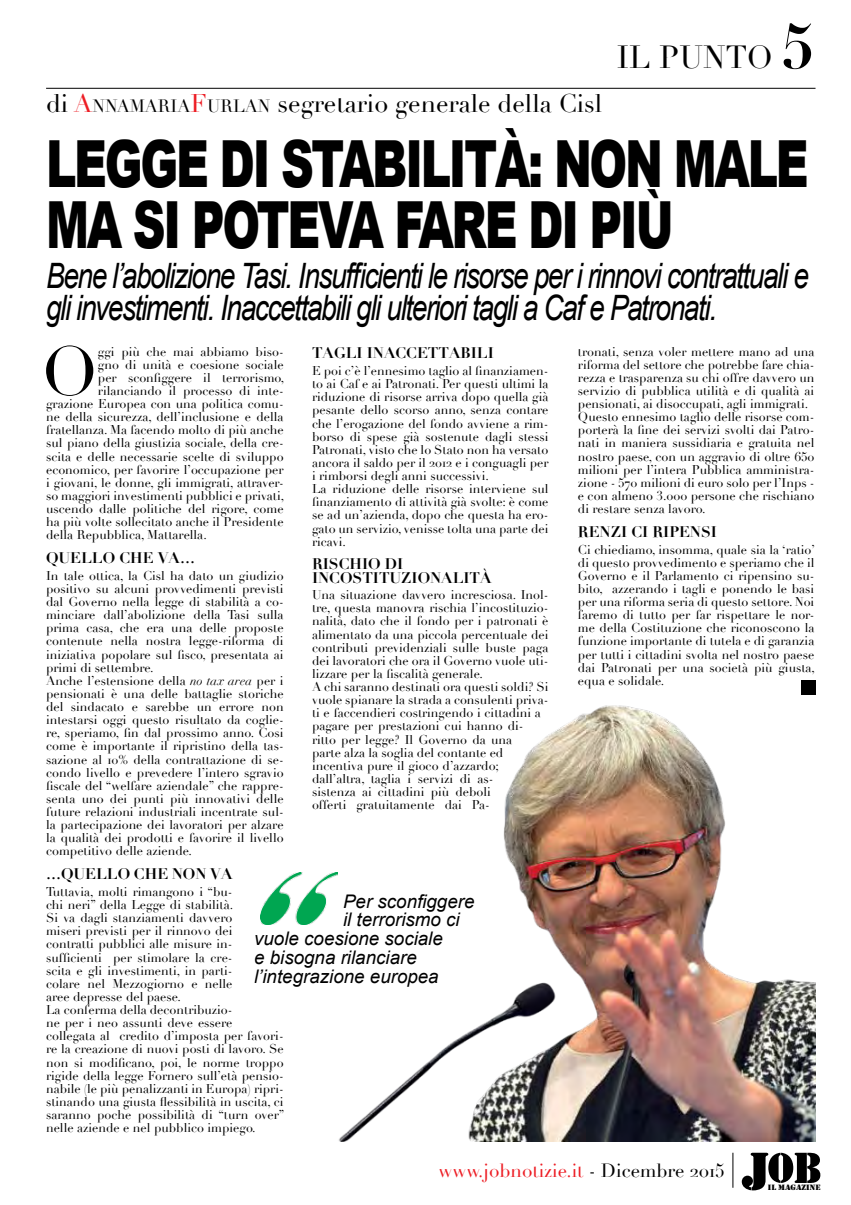
<style>
.page{position:relative;width:851px;height:1205px;background:#fff}
.page>*{position:absolute;margin:0;border:0;box-sizing:border-box;transform-origin:0 0}
.t1{font:67.75px "Didot";color:#000}
.t2{font:900 65px/61.2px "Arial";letter-spacing:-.05em;color:#000;scale:.7 1}
.t3{font:700 62.5px "Didot";color:#000}
.t4{font:italic 35px/31.2px "Arial";letter-spacing:-.05em;color:#000;scale:.8 1}
.t5{font:31.25px "Didot";color:#000}
.t6{font:25px "Didot";color:#000}
.t7{font:italic 18.75px "Arial";color:#000}
.t8{font:18.75px "Didot";color:#ed1d24}
.t9{font:700 15px/13.1px "Didot";color:#000}
.t10{font:12.5px/13.1px "Didot";color:#000}
.t11{font:8px "Stencil";color:#000;scale:1.1 1}
.s1{color:#ed1d24}
.s2{font-size:17.5px}
.s3{font-style:italic}
.s4{color:#000}
</style>
<div class="page">
<hr style="left:46px;top:88px;width:769px;height:1px;background:#000">
<svg style="left:741px;top:1152px;width:79px;height:38px"></svg>
<hr style="left:732px;top:1152px;width:1px;height:35px;background:#000">
<div style="left:801px;top:681px;width:14px;height:14px;background:#000"></div>
<img style="left:260px;top:872px;width:52px;height:52px">
<img style="left:312px;top:705px;width:503px;height:436px">
<h3 class="t6" style="left:46px;top:88px;width:557px">di <span class="s1">A</span><span class="s2">NNAMARIA</span><span class="s1">F</span><span class="s2">URLAN</span> segretario generale della Cisl</h3>
<h3 class="t5" style="left:616px;top:39px;width:157px">IL PUNTO</h3>
<h3 class="t3" style="left:780px;top:7px;width:36px">5</h3>
<h2 class="t2" style="left:46px;top:131px;width:1090px">LEGGE DI STABILITÀ: NON MALE<br>MA SI POTEVA FARE DI PIÙ</h2>
<h3 class="t4" style="left:46px;top:261px;width:954px">Bene l’abolizione Tasi. Insufficienti le risorse per i rinnovi contrattuali e gli investimenti. Inaccettabili gli ulteriori tagli a Caf e Patronati.</h3>
<h1 class="t1" style="left:41px;top:331px;width:58px">O</h1>
<p class="t10" style="left:98px;top:345px;width:187px">ggi più che mai abbiamo biso-</p>
<p class="t10" style="left:578px;top:345px;width:238px">tronati, senza voler mettere mano ad una riforma del settore che potrebbe fare chia&shy;rezza e trasparenza su chi offre davvero un servizio di pubblica utilità e di qualità ai pensionati, ai disoccupati, agli immigrati.<br>Questo ennesimo taglio delle risorse com&shy;porterà la fine dei servizi svolti dai Patro&shy;nati in maniera sussidiaria e gratuita nel nostro paese, con un aggravio di oltre 650 milioni per l’intera Pubblica amministra&shy;zione - 570 milioni di euro solo per l’Inps - e con almeno 3.000 persone che rischiano di restare senza lavoro.</p>
<p class="t9" style="left:578px;top:525px;width:140px">RENZI CI RIPENSI</p>
<p class="t10" style="left:578px;top:543px;width:238px;text-align:justify">Ci chiediamo, insomma, quale sia la ‘ratio’ di questo provvedimento e speriamo che il Governo e il Parlamento ci ripensino su&shy;bito, azzerando i tagli e ponendo le basi per una riforma seria di questo settore. Noi faremo di tutto per far rispettare le nor&shy;me della Costituzione che riconoscono la funzione importante di tutela e di garanzia per tutti i cittadini svolta nel nostro paese dai Patronati per una società più giusta, equa e solidale.</p>
<p class="t9" style="left:312px;top:347px;width:183px">TAGLI INACCETTABILI</p>
<p class="t10" style="left:312px;top:364px;width:238px">E poi c’è l’ennesimo taglio al finanziamen&shy;to ai Caf e ai Patronati. Per questi ultimi la riduzione di risorse arriva dopo quella già pesante dello scorso anno, senza contare che l’erogazione del fondo avviene a rim&shy;borso di spese già sostenute dagli stessi Patronati, visto che lo Stato non ha versato ancora il saldo per il 2012 e i conguagli per i rimborsi degli anni successivi.<br>La riduzione delle risorse interviene sul finanziamento di attività già svolte: è come se ad un’azienda, dopo che questa ha ero&shy;gato un servizio, venisse tolta una parte dei ricavi.</p>
<p class="t9" style="left:312px;top:558px;width:181px">RISCHIO DI<br>INCOSTITUZIONALITÀ</p>
<p class="t10" style="left:312px;top:588px;width:238px">Una situazione davvero incresciosa. Inol&shy;tre, questa manovra rischia l’incostituzio&shy;nalità, dato che il fondo per i patronati è alimentato da una piccola percentuale dei contributi previdenziali sulle buste paga dei lavoratori che ora il Governo vuole uti&shy;lizzare per la fiscalità generale.<br>A chi saranno destinati ora questi soldi? Si vuole spianare la strada a consulenti priva&shy;ti e faccendieri costringendo i cittadini a pagare per prestazioni cui hanno di&shy;ritto per legge? Il Governo da una<br>parte alza la soglia del contante ed incentiva pure il gioco d’azzardo; dall’altra, taglia i servizi di as-<br>sistenza ai cittadini più deboli<br>offerti gratuitamente dai Pa-</p>
<p class="t10" style="left:98px;top:358px;width:187px">gno di unità e coesione sociale</p>
<p class="t10" style="left:98px;top:371px;width:188px">per sconfiggere il terrorismo,</p>
<p class="t10" style="left:98px;top:384px;width:187px">rilanciando il processo di inte-</p>
<p class="t10" style="left:46px;top:397px;width:239px">grazione Europea con una politica comu-</p>
<p class="t10" style="left:46px;top:410px;width:239px">ne della sicurezza, dell’inclusione e della</p>
<p class="t10" style="left:46px;top:424px;width:239px">fratellanza. Ma facendo molto di più anche</p>
<p class="t10" style="left:46px;top:437px;width:239px">sul piano della giustizia sociale, della cre-</p>
<p class="t10" style="left:46px;top:450px;width:239px">scita e delle necessarie scelte di sviluppo</p>
<p class="t10" style="left:46px;top:463px;width:239px">economico, per favorire l’occupazione per</p>
<p class="t10" style="left:46px;top:476px;width:239px">i giovani, le donne, gli immigrati, attraver-</p>
<p class="t10" style="left:46px;top:489px;width:240px">so maggiori investimenti pubblici e privati,</p>
<p class="t10" style="left:46px;top:502px;width:239px">uscendo dalle politiche del rigore, come</p>
<p class="t10" style="left:46px;top:515px;width:239px">ha più volte sollecitato anche il Presidente</p>
<p class="t10" style="left:46px;top:529px;width:162px">della Repubblica, Mattarella.</p>
<p class="t9" style="left:46px;top:551px;width:150px">QUELLO CHE VA…</p>
<p class="t10" style="left:46px;top:569px;width:239px">In tale ottica, la Cisl ha dato un giudizio positivo su alcuni provvedimenti previsti dal Governo nella legge di stabilità a co&shy;minciare dall’abolizione della Tasi sulla prima casa, che era una delle proposte contenute nella nostra legge-riforma di iniziativa popolare sul fisco, presentata ai primi di settembre.<br>Anche l’estensione della <span class="s3">no tax area</span> per i pensionati è una delle battaglie storiche del sindacato e sarebbe un errore non intestarsi oggi questo risultato da coglie&shy;re, speriamo, fin dal prossimo anno. Cosi come è importante il ripristino della tas&shy;sazione al 10% della contrattazione di se&shy;condo livello e prevedere l’intero sgravio fiscale del “welfare aziendale” che rappre&shy;senta uno dei punti più innovativi delle future relazioni industriali incentrate sul&shy;la partecipazione dei lavoratori per alzare la qualità dei prodotti e favorire il livello competitivo delle aziende.</p>
<p class="t9" style="left:46px;top:867px;width:188px">…QUELLO CHE NON VA</p>
<p class="t10" style="left:46px;top:885px;width:240px">Tuttavia, molti rimangono i “bu-<br>chi neri” della Legge di stabilità.<br>Si va dagli stanziamenti davvero<br>miseri previsti per il rinnovo dei<br>contratti pubblici alle misure in&shy;sufficienti per stimolare la cre-<br>scita e gli investimenti, in parti-<br>colare nel Mezzogiorno e nelle<br>aree depresse del paese.<br>La conferma della decontribuzio-<br>ne per i neo assunti deve essere collegata al credito d’imposta per favori&shy;re la creazione di nuovi posti di lavoro. Se non si modificano, poi, le norme troppo rigide della legge Fornero sull’età pensio&shy;nabile (le più penalizzanti in Europa) ripri&shy;stinando una giusta flessibilità in uscita, ci saranno poche possibilità di “turn over” nelle aziende e nel pubblico impiego.</p>
<h3 class="t7" style="left:343px;top:889px;width:133px">Per sconfiggere</h3>
<h3 class="t7" style="left:343px;top:907px;width:118px">il terrorismo ci</h3>
<h3 class="t7" style="left:254px;top:926px;width:190px">vuole coesione sociale</h3>
<h3 class="t7" style="left:254px;top:945px;width:164px">e bisogna rilanciare</h3>
<h3 class="t7" style="left:254px;top:964px;width:186px">l’integrazione europea</h3>
<h3 class="t8" style="left:438px;top:1159px;width:287px">www.jobnotizie.it <span class="s4">- Dicembre 2015</span></h3>
<p class="t11" style="left:767px;top:1183px;width:49px">IL MAGAZINE</p>
</div>
